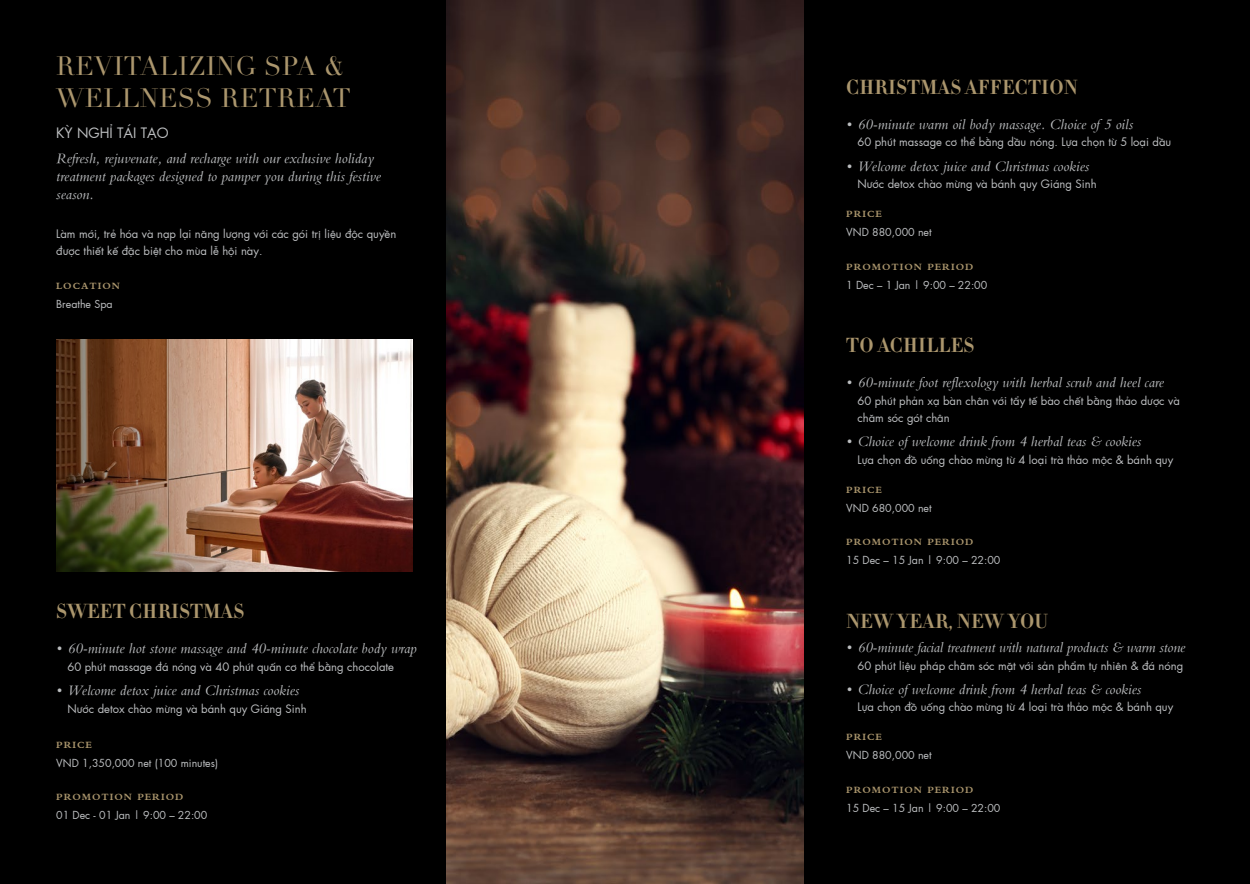
<style>
.page{position:relative;width:1250px;height:884px;background:#fff}
.page>*{position:absolute;margin:0;border:0;box-sizing:border-box;transform-origin:0 0}
.t1{font:26.25px/31.5px "Didot LT Pro";letter-spacing:.01em;color:#ab966d}
.t2{font:20px "Didot HTF B06 Bold";letter-spacing:.01em;color:#ab966d}
.t3{font:italic 15px/18px "SFU Bembo";color:#bcbec0}
.t4{font:300 13.75px "SFU Futura";color:#bcbec0}
.t5{font:300 11.25px/17.5px "SFU Futura";color:#bcbec0}
.t6{font:300 10.62px "SFU Futura";color:#bcbec0}
.t7{font:700 10px "SFU Bembo";letter-spacing:.1em;color:#ab966d}
</style>
<div class="page">
<div style="left:0;top:0;width:625px;height:884px;background:#000"></div>
<div style="left:625px;top:0;width:625px;height:884px;background:#000"></div>
<img style="left:447px;top:0;width:356px;height:884px">
<img style="left:56px;top:339px;width:356px;height:232px">
<h1 class="t1" style="left:56px;top:51px;width:296px">REVITALIZING SPA &amp;<br>WELLNESS RETREAT</h1>
<p class="t4" style="left:56px;top:122px;width:114px">KỲ NGHỈ TÁI TẠO</p>
<p class="t3" style="left:56px;top:147px;width:326px">Refresh, rejuvenate, and recharge with our exclusive holiday treatment packages designed to pamper you during this festive season.</p>
<p class="t5" style="left:56px;top:224px;width:342px">Làm mới, trẻ hóa và nạp lại năng lượng với các gói trị liệu độc quyền được thiết kế đặc biệt cho mùa lễ hội này.</p>
<p class="t7" style="left:56px;top:277px;width:65px">LOCATION</p>
<p class="t6" style="left:56px;top:295px;width:58px">Breathe Spa</p>
<h2 class="t2" style="left:56px;top:598px;width:189px">SWEET CHRISTMAS</h2>
<p class="t3" style="left:56px;top:637px;width:362px">• 60-minute hot stone massage and 40-minute chocolate body wrap</p>
<p class="t5" style="left:68px;top:657px;width:328px">60 phút massage đá nóng và 40 phút quấn cơ thể bằng chocolate</p>
<p class="t3" style="left:56px;top:679px;width:245px">• Welcome detox juice and Christmas cookies</p>
<p class="t5" style="left:68px;top:699px;width:241px">Nước detox chào mừng và bánh quy Giáng Sinh</p>
<p class="t7" style="left:56px;top:736px;width:37px">PRICE</p>
<p class="t6" style="left:56px;top:754px;width:163px">VND 1,350,000 net (100 minutes)</p>
<p class="t7" style="left:56px;top:789px;width:129px">PROMOTION PERIOD</p>
<p class="t6" style="left:56px;top:806px;width:153px">01 Dec - 01 Jan | 9:00 – 22:00</p>
<h2 class="t2" style="left:846px;top:74px;width:233px">CHRISTMAS AFFECTION</h2>
<p class="t3" style="left:846px;top:113px;width:288px">• 60-minute warm oil body massage. Choice of 5 oils</p>
<p class="t5" style="left:858px;top:133px;width:315px">60 phút massage cơ thể bằng dầu nóng. Lựa chọn từ 5 loại dầu</p>
<p class="t3" style="left:846px;top:155px;width:245px">• Welcome detox juice and Christmas cookies</p>
<p class="t5" style="left:858px;top:174px;width:241px">Nước detox chào mừng và bánh quy Giáng Sinh</p>
<p class="t7" style="left:846px;top:206px;width:37px">PRICE</p>
<p class="t6" style="left:846px;top:224px;width:87px">VND 880,000 net</p>
<p class="t7" style="left:846px;top:258px;width:129px">PROMOTION PERIOD</p>
<p class="t6" style="left:846px;top:276px;width:143px">1 Dec – 1 Jan | 9:00 – 22:00</p>
<h2 class="t2" style="left:846px;top:332px;width:129px">TO ACHILLES</h2>
<p class="t3" style="left:846px;top:371px;width:319px">• 60-minute foot reflexology with herbal scrub and heel care</p>
<p class="t5" style="left:858px;top:391px;width:324px">60 phút phản xạ bàn chân với tẩy tế bào chết bằng thảo dược và chăm sóc gót chân</p>
<p class="t3" style="left:846px;top:430px;width:297px">• Choice of welcome drink from 4 herbal teas &amp; cookies</p>
<p class="t5" style="left:858px;top:450px;width:317px">Lựa chọn đồ uống chào mừng từ 4 loại trà thảo mộc &amp; bánh quy</p>
<p class="t7" style="left:846px;top:481px;width:37px">PRICE</p>
<p class="t6" style="left:846px;top:499px;width:87px">VND 680,000 net</p>
<p class="t7" style="left:846px;top:534px;width:129px">PROMOTION PERIOD</p>
<p class="t6" style="left:846px;top:552px;width:156px">15 Dec – 15 Jan | 9:00 – 22:00</p>
<h2 class="t2" style="left:846px;top:608px;width:203px">NEW YEAR, NEW YOU</h2>
<p class="t3" style="left:846px;top:636px;width:341px">• 60-minute facial treatment with natural products &amp; warm stone</p>
<p class="t5" style="left:858px;top:656px;width:327px">60 phút liệu pháp chăm sóc mặt với sản phẩm tự nhiên &amp; đá nóng</p>
<p class="t3" style="left:846px;top:678px;width:297px">• Choice of welcome drink from 4 herbal teas &amp; cookies</p>
<p class="t5" style="left:858px;top:698px;width:317px">Lựa chọn đồ uống chào mừng từ 4 loại trà thảo mộc &amp; bánh quy</p>
<p class="t7" style="left:846px;top:729px;width:37px">PRICE</p>
<p class="t6" style="left:846px;top:747px;width:87px">VND 880,000 net</p>
<p class="t7" style="left:846px;top:781px;width:129px">PROMOTION PERIOD</p>
<p class="t6" style="left:846px;top:799px;width:156px">15 Dec – 15 Jan | 9:00 – 22:00</p>
</div>
